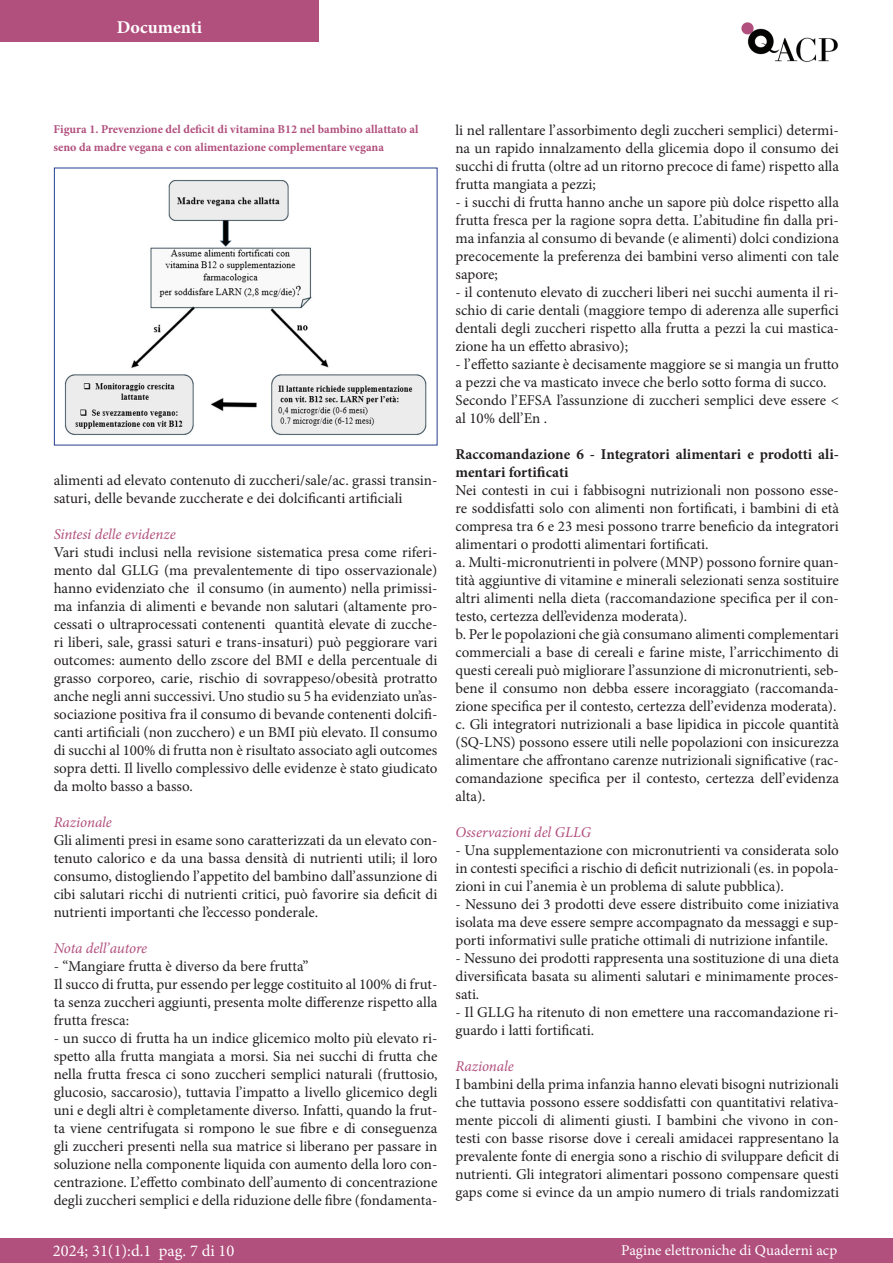
<style>
.page{position:relative;width:893px;height:1263px;background:#fff}
.page>*{position:absolute;margin:0;border:0;box-sizing:border-box;transform-origin:0 0}
.t1{font:700 18px "Minion Pro";color:#fff}
.t2{font:16.5px "Minion Pro";color:#fff}
.t3{font:15px/18px "Minion Pro";color:#231f20;text-align:justify}
.t4{font:italic 15px "Minion Pro";letter-spacing:-.005em;color:#b14f7d}
.t5{font:700 15px/18px "Minion Pro";color:#231f20}
.t6{font:15px "Minion Pro";color:#fff}
.t7{font:700 12px/18px "Minion Pro";color:#b14f7d}
</style>
<div class="page">
<div style="left:0;top:0;width:319px;height:41px;background:#b14f7d"></div>
<img style="left:741px;top:22px;width:97px;height:40px">
<div style="left:0;top:1239px;width:892px;height:24px;background:#b14f7d"></div>
<img style="left:64px;top:180px;width:363px;height:255px">
<p class="t1" style="left:117px;top:15px;width:87px">Documenti</p>
<p class="t7" style="left:54px;top:120px;width:366px">Figura 1. Prevenzione del deficit di vitamina B12 nel bambino allattato al seno da madre vegana e con alimentazione complementare vegana</p>
<p class="t3" style="left:54px;top:471px;width:385px">alimenti ad elevato contenuto di zuccheri/sale/ac. grassi transin&shy;saturi, delle bevande zuccherate e dei dolcificanti artificiali</p>
<p class="t4" style="left:54px;top:524px;width:124px">Sintesi delle evidenze</p>
<p class="t3" style="left:54px;top:543px;width:385px">Vari studi inclusi nella revisione sistematica presa come riferi&shy;mento dal GLLG (ma prevalentemente di tipo osservazionale) hanno evidenziato che il consumo (in aumento) nella primissi&shy;ma infanzia di alimenti e bevande non salutari (altamente pro&shy;cessati o ultraprocessati contenenti quantità elevate di zucche&shy;ri liberi, sale, grassi saturi e trans-insaturi) può peggiorare vari outcomes: aumento dello zscore del BMI e della percentuale di grasso corporeo, carie, rischio di sovrappeso/obesità protratto anche negli anni successivi. Uno studio su 5 ha evidenziato un’as&shy;sociazione positiva fra il consumo di bevande contenenti dolcifi&shy;canti artificiali (non zucchero) e un BMI più elevato. Il consumo di succhi al 100% di frutta non è risultato associato agli outcomes sopra detti. Il livello complessivo delle evidenze è stato giudicato da molto basso a basso.</p>
<p class="t4" style="left:54px;top:812px;width:60px">Razionale</p>
<p class="t3" style="left:54px;top:831px;width:385px">Gli alimenti presi in esame sono caratterizzati da un elevato con&shy;tenuto calorico e da una bassa densità di nutrienti utili; il loro consumo, distogliendo l’appetito del bambino dall’assunzione di cibi salutari ricchi di nutrienti critici, può favorire sia deficit di nutrienti importanti che l’eccesso ponderale.</p>
<p class="t4" style="left:54px;top:938px;width:95px">Nota dell’autore</p>
<p class="t3" style="left:54px;top:957px;width:256px">- “Mangiare frutta è diverso da bere frutta”</p>
<p class="t3" style="left:54px;top:975px;width:385px">Il succo di frutta, pur essendo per legge costituito al 100% di frut&shy;ta senza zuccheri aggiunti, presenta molte differenze rispetto alla frutta fresca:</p>
<p class="t3" style="left:54px;top:1029px;width:385px">- un succo di frutta ha un indice glicemico molto più elevato ri&shy;spetto alla frutta mangiata a morsi. Sia nei succhi di frutta che nella frutta fresca ci sono zuccheri semplici naturali (fruttosio, glucosio, saccarosio), tuttavia l’impatto a livello glicemico degli uni e degli altri è completamente diverso. Infatti, quando la frut&shy;ta viene centrifugata si rompono le sue fibre e di conseguenza gli zuccheri presenti nella sua matrice si liberano per passare in soluzione nella componente liquida con aumento della loro con&shy;centrazione. L’effetto combinato dell’aumento di concentrazione degli zuccheri semplici e della riduzione delle fibre (fondamenta-</p>
<p class="t3" style="left:455px;top:121px;width:385px">li nel rallentare l’assorbimento degli zuccheri semplici) determi&shy;na un rapido innalzamento della glicemia dopo il consumo dei succhi di frutta (oltre ad un ritorno precoce di fame) rispetto alla frutta mangiata a pezzi;</p>
<p class="t3" style="left:455px;top:193px;width:385px">- i succhi di frutta hanno anche un sapore più dolce rispetto alla frutta fresca per la ragione sopra detta. L’abitudine fin dalla pri&shy;ma infanzia al consumo di bevande (e alimenti) dolci condiziona precocemente la preferenza dei bambini verso alimenti con tale sapore;</p>
<p class="t3" style="left:455px;top:283px;width:385px">- il contenuto elevato di zuccheri liberi nei succhi aumenta il ri&shy;schio di carie dentali (maggiore tempo di aderenza alle superfici dentali degli zuccheri rispetto alla frutta a pezzi la cui mastica&shy;zione ha un effetto abrasivo);</p>
<p class="t3" style="left:455px;top:355px;width:385px">- l’effetto saziante è decisamente maggiore se si mangia un frutto a pezzi che va masticato invece che berlo sotto forma di succo.</p>
<p class="t3" style="left:455px;top:391px;width:385px">Secondo l’EFSA l’assunzione di zuccheri semplici deve essere &lt; al 10% dell’En .</p>
<p class="t5" style="left:455px;top:445px;width:385px">Raccomandazione 6 - Integratori alimentari e prodotti ali&shy;mentari fortificati</p>
<p class="t3" style="left:455px;top:481px;width:385px">Nei contesti in cui i fabbisogni nutrizionali non possono esse&shy;re soddisfatti solo con alimenti non fortificati, i bambini di età compresa tra 6 e 23 mesi possono trarre beneficio da integratori alimentari o prodotti alimentari fortificati.</p>
<p class="t3" style="left:455px;top:553px;width:385px">a. Multi-micronutrienti in polvere (MNP) possono fornire quan&shy;tità aggiuntive di vitamine e minerali selezionati senza sostituire altri alimenti nella dieta (raccomandazione specifica per il con&shy;testo, certezza dell’evidenza moderata).</p>
<p class="t3" style="left:455px;top:625px;width:385px">b. Per le popolazioni che già consumano alimenti complementari commerciali a base di cereali e farine miste, l’arricchimento di questi cereali può migliorare l’assunzione di micronutrienti, seb&shy;bene il consumo non debba essere incoraggiato (raccomanda&shy;zione specifica per il contesto, certezza dell’evidenza moderata).</p>
<p class="t3" style="left:455px;top:715px;width:385px">c. Gli integratori nutrizionali a base lipidica in piccole quantità (SQ-LNS) possono essere utili nelle popolazioni con insicurezza alimentare che affrontano carenze nutrizionali significative (rac&shy;comandazione specifica per il contesto, certezza dell’evidenza alta).</p>
<p class="t4" style="left:455px;top:822px;width:137px">Osservazioni del GLLG</p>
<p class="t3" style="left:455px;top:841px;width:385px">- Una supplementazione con micronutrienti va considerata solo in contesti specifici a rischio di deficit nutrizionali (es. in popola&shy;zioni in cui l’anemia è un problema di salute pubblica).</p>
<p class="t3" style="left:455px;top:895px;width:385px">- Nessuno dei 3 prodotti deve essere distribuito come iniziativa isolata ma deve essere sempre accompagnato da messaggi e sup&shy;porti informativi sulle pratiche ottimali di nutrizione infantile.</p>
<p class="t3" style="left:455px;top:949px;width:385px">- Nessuno dei prodotti rappresenta una sostituzione di una dieta diversificata basata su alimenti salutari e minimamente proces&shy;sati.</p>
<p class="t3" style="left:455px;top:1003px;width:385px">- Il GLLG ha ritenuto di non emettere una raccomandazione ri&shy;guardo i latti fortificati.</p>
<p class="t4" style="left:455px;top:1056px;width:60px">Razionale</p>
<p class="t3" style="left:455px;top:1075px;width:385px">I bambini della prima infanzia hanno elevati bisogni nutrizionali che tuttavia possono essere soddisfatti con quantitativi relativa&shy;mente piccoli di alimenti giusti. I bambini che vivono in con&shy;testi con basse risorse dove i cereali amidacei rappresentano la prevalente fonte di energia sono a rischio di sviluppare deficit di nutrienti. Gli integratori alimentari possono compensare questi gaps come si evince da un ampio numero di trials randomizzati</p>
<p class="t2" style="left:53px;top:1240px;width:183px">2024; 31(1):d.1 pag. 7 di 10</p>
<p class="t6" style="left:621px;top:1240px;width:217px">Pagine elettroniche di Quaderni acp</p>
</div>
